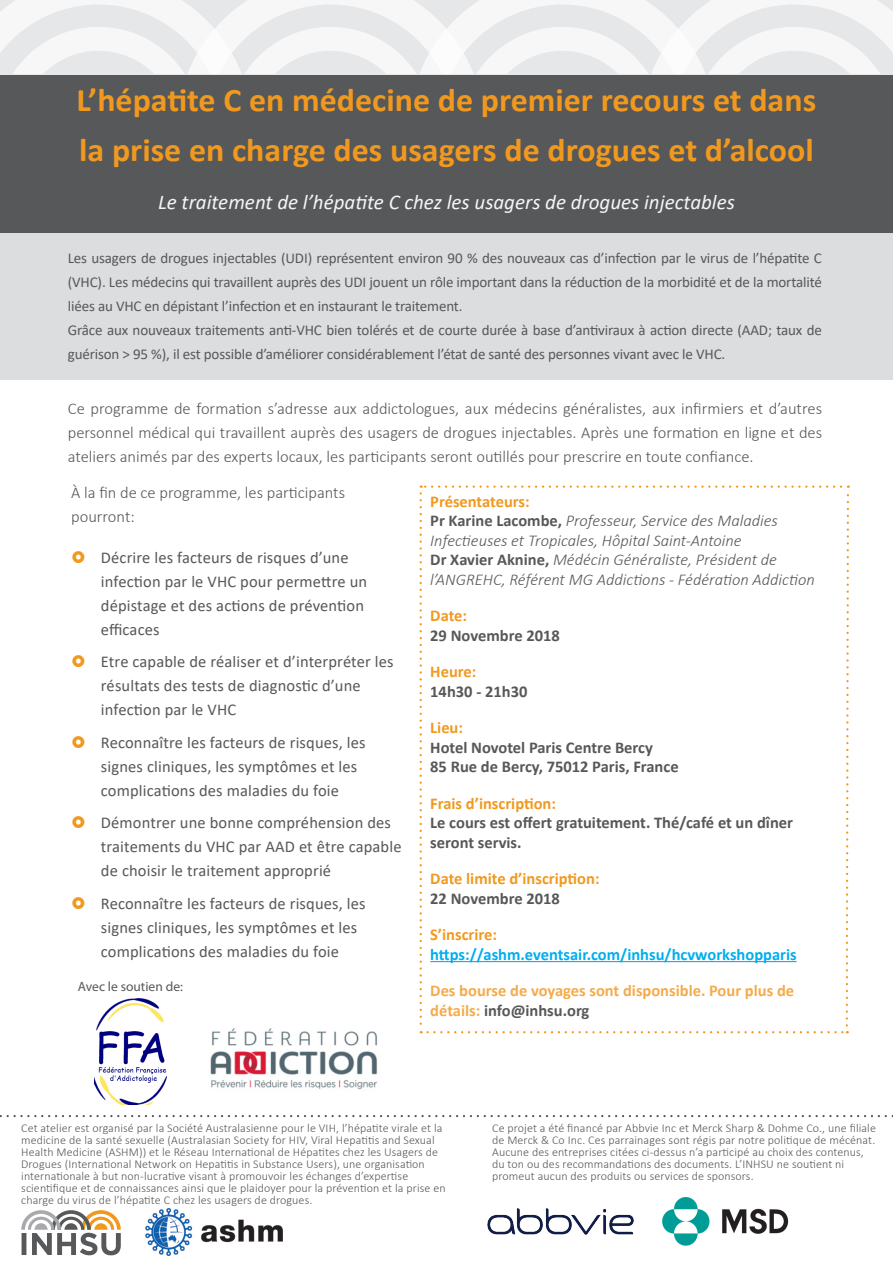
<style>
.page{position:relative;width:893px;height:1263px;background:#fff}
.page>*{position:absolute;margin:0;border:0;box-sizing:border-box;transform-origin:0 0}
.t1{font:700 33px/49.5px "Calibri";color:#f1991f}
.t2{font:italic 21px "Calibri";color:#f5f5f6}
.BULLET_POINTS{font:16.5px/24px "Calibri";letter-spacing:.01em;color:#57585a}
.Numbers{font:300 16.5px/24px "Calibri";color:#57585a;text-align:justify}
.t3{font:italic 300 16.5px/19.5px "Calibri";color:#57585a}
.t4{font:700 16.5px/19.5px "Calibri";color:#57585a}
.t5{font:700 16.5px/19.5px "Calibri";color:#f5ab4b}
.t6{font:700 16.5px/19.5px "Calibri";color:#00aeef}
.t7{font:700 16.5px/19.5px "Calibri";color:#f1991f}
.t8{font:15px/24px "Calibri";letter-spacing:-.01em;color:#57585a;text-align:justify}
.Numbers-2{font:13.5px "Myriad Pro";color:#57585a}
.BULLET_POINTS-2{font:300 12px/12px "Calibri";letter-spacing:.01em;color:#57585a}
.Numbers-3{font:300 12px/12px "Calibri";letter-spacing:.01em;color:#57585a}
.s1{font-weight:700;font-style:normal;color:#f1991f}
.s2{font-weight:700;font-style:normal}
.s3{color:#f1991f}
.s4{color:#57585a}
</style>
<div class="page">
<svg style="left:420px;top:485px;width:430px;height:549px"></svg>
<div style="left:0;top:74px;width:893px;height:206px;background:#57585a"></div>
<div style="left:0;top:234px;width:893px;height:146px;background:#dcdddf"></div>
<hr style="left:430px;top:961px;width:367px;height:1px;background:#00aeef">
<svg style="left:0;top:1115px;width:893px;height:2px"></svg>
<svg style="left:21px;top:1210px;width:100px;height:45px"></svg>
<svg style="left:0;top:0;width:893px;height:74px"></svg>
<img style="left:488px;top:1209px;width:145px;height:25px">
<img style="left:662px;top:1197px;width:127px;height:49px">
<img style="left:95px;top:999px;width:72px;height:105px">
<img style="left:210px;top:1028px;width:168px;height:62px">
<img style="left:145px;top:1208px;width:137px;height:47px">
<p class="t1" style="left:77px;top:75px;width:741px">L’hépatite C en médecine de premier recours et dans la prise en charge des usagers de drogues et d’alcool</p>
<p class="t2" style="left:158px;top:187px;width:578px">Le traitement de l’hépatite C chez les usagers de drogues injectables</p>
<p class="t8" style="left:68px;top:245px;width:755px">Les usagers de drogues injectables (UDI) représentent environ 90 % des nouveaux cas d’infection par le virus de l’hépatite C (VHC). Les médecins qui travaillent auprès des UDI jouent un rôle important dans la réduction de la morbidité et de la mortalité liées au VHC en dépistant l’infection et en instaurant le traitement.</p>
<p class="t8" style="left:68px;top:317px;width:756px">Grâce aux nouveaux traitements anti-VHC bien tolérés et de courte durée à base d’antiviraux à action directe (AAD; taux de guérison &gt; 95 %), il est possible d’améliorer considérablement l’état de santé des personnes vivant avec le VHC.</p>
<p class="Numbers" style="left:68px;top:396px;width:756px">Ce programme de formation s’adresse aux addictologues, aux médecins généralistes, aux infirmiers et d’autres personnel médical qui travaillent auprès des usagers de drogues injectables. Après une formation en ligne et des ateliers animés par des experts locaux, les participants seront outillés pour prescrire en toute confiance.</p>
<p class="Numbers" style="left:71px;top:480px;width:275px">À la fin de ce programme, les participants pourront:</p>
<p class="BULLET_POINTS" style="left:101px;top:545px;width:268px">Décrire les facteurs de risques d’une infection par le VHC pour permettre un dépistage et des actions de prévention efficaces</p>
<p class="BULLET_POINTS" style="left:101px;top:649px;width:294px">Etre capable de réaliser et d’interpréter les résultats des tests de diagnostic d’une infection par le VHC</p>
<p class="BULLET_POINTS" style="left:101px;top:730px;width:266px">Reconnaître les facteurs de risques, les signes cliniques, les symptômes et les complications des maladies du foie</p>
<p class="BULLET_POINTS" style="left:101px;top:810px;width:302px">Démontrer une bonne compréhension des traitements du VHC par AAD et être capable de choisir le traitement approprié</p>
<p class="BULLET_POINTS" style="left:101px;top:891px;width:266px">Reconnaître les facteurs de risques, les signes cliniques, les symptômes et les complications des maladies du foie</p>
<p class="Numbers-2" style="left:78px;top:978px;width:106px">Avec le soutien de:</p>
<p class="t3" style="left:430px;top:491px;width:386px"><span class="s1">Présentateurs:<br></span><span class="s2">Pr Karine Lacombe,</span> Professeur, Service des Maladies Infectieuses et Tropicales, Hôpital Saint-Antoine<br><span class="s2">Dr Xavier Aknine,</span> Médécin Généraliste, Président de l’ANGREHC, Référent MG Addictions - Fédération Addiction</p>
<p class="t4" style="left:430px;top:606px;width:131px"><span class="s3">Date:<br></span>29 Novembre 2018</p>
<p class="t4" style="left:430px;top:662px;width:99px"><span class="s3">Heure:<br></span>14h30 - 21h30</p>
<p class="t4" style="left:430px;top:718px;width:250px"><span class="s3">Lieu:<br></span>Hotel Novotel Paris Centre Bercy<br>85 Rue de Bercy, 75012 Paris, France</p>
<p class="t4" style="left:430px;top:793px;width:364px"><span class="s3">Frais d’inscription:<br></span>Le cours est offert gratuitement. Thé/café et un dîner seront servis.</p>
<p class="t7" style="left:430px;top:869px;width:171px">Date limite d’inscription:<br><span class="s4">22 Novembre 2018</span></p>
<p class="t6" style="left:430px;top:925px;width:368px"><span class="s3">S’inscrire: </span>https://ashm.eventsair.com/inhsu/hcvworkshopparis</p>
<p class="t5" style="left:430px;top:981px;width:365px">Des bourse de voyages sont disponsible. Pour plus de détails: <span class="s4">info@inhsu.org</span></p>
<p class="BULLET_POINTS-2" style="left:21px;top:1122px;width:426px">Cet atelier est organisé par la Société Australasienne pour le VIH, l’hépatite virale et la medicine de la santé sexuelle (Australasian Society for HIV, Viral Hepatitis and Sexual Health Medicine (ASHM)) et le Réseau International de Hépatites chez les Usagers de Drogues (International Network on Hepatitis in Substance Users), une organisation internationale à but non-lucrative visant à promouvoir les échanges d’expertise scientifique et de connaissances ainsi que le plaidoyer pour la prévention et la prise en charge du virus de l’hépatite C chez les usagers de drogues.</p>
<p class="Numbers-3" style="left:492px;top:1122px;width:385px">Ce projet a été financé par Abbvie Inc et Merck Sharp &amp; Dohme Co., une filiale de Merck &amp; Co Inc. Ces parrainages sont régis par notre politique de mécénat.<br>Aucune des entreprises citées ci-dessus n’a participé au choix des contenus, du ton ou des recommandations des documents. L’INHSU ne soutient ni promeut aucun des produits ou services de sponsors.</p>
</div>
